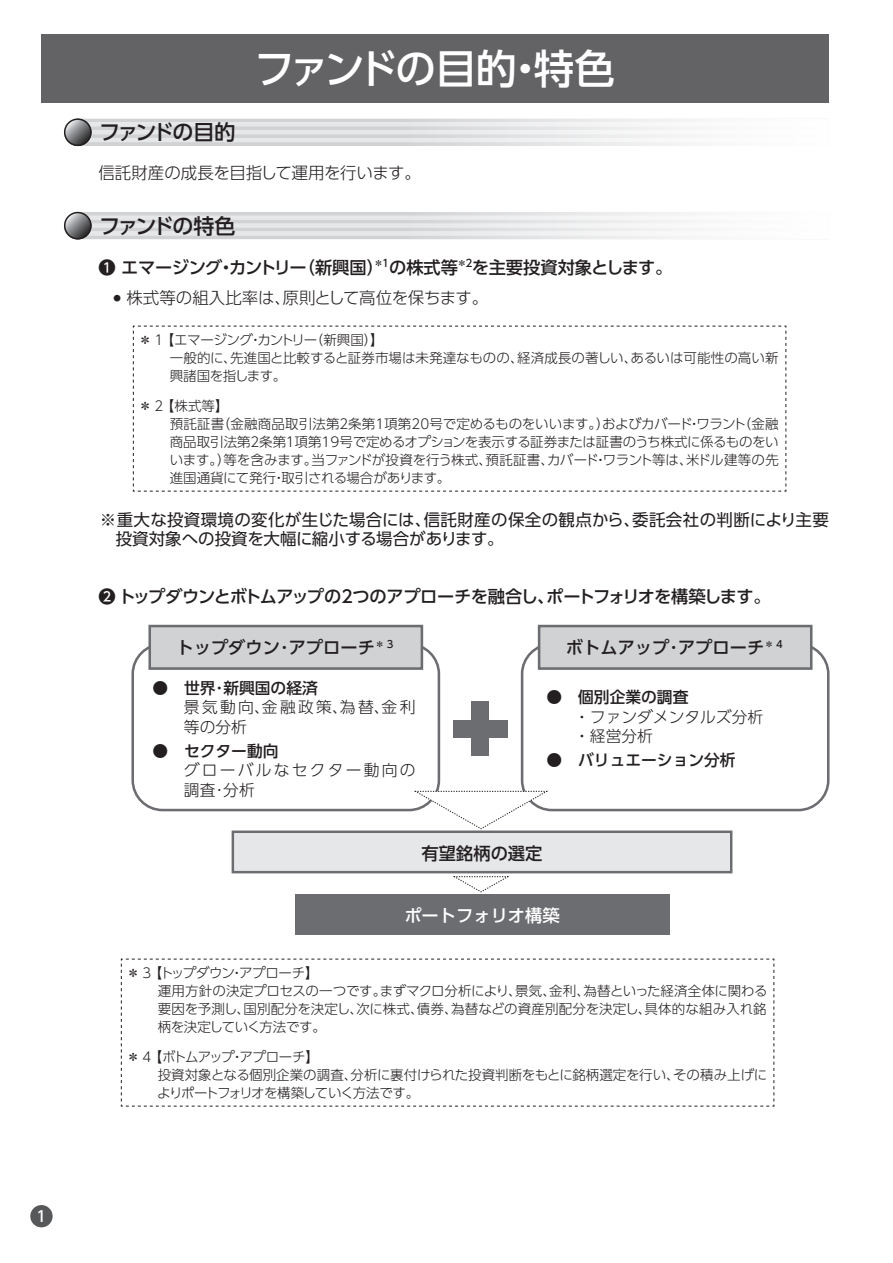
<style>
.page{position:relative;width:893px;height:1263px;background:#fff}
.page>*{position:absolute;margin:0;border:0;box-sizing:border-box;transform-origin:0 0}
.t1{font:500 40.5px "UD Shin Go Pro";letter-spacing:-.06em;color:#fff}
.t2{font:500 21px "UD Shin Go Pro";letter-spacing:-.095em;color:#231f20}
.t3{font:500 17.25px "UD Shin Go Pro";letter-spacing:-.015em;color:#231f20}
.t4{font:500 17.25px "UD Shin Go Pro";letter-spacing:-.065em;color:#231f20}
.t5{font:500 17.25px "UD Shin Go Pro";color:#fff}
.t6{font:16.5px/19.5px "UD Shin Go Pro";color:#231f20}
.t7{font:300 16.5px "UD Shin Go Pro";letter-spacing:-.01em;color:#231f20}
.t8{font:300 15.75px/19.5px "UD Shin Go Pro";letter-spacing:.14em;color:#231f20}
.t9{font:500 15.75px "UD Shin Go Pro";color:#231f20}
.t10{font:300 15.75px/19.5px "UD Shin Go Pro";color:#231f20}
.t11{font:500 15px "UD Shin Go Pro";color:#fff}
.t12{font:300 13.5px/18px "UD Shin Go Pro";letter-spacing:-.015em;color:#231f20}
</style>
<div class="page">
<div style="left:30px;top:1205px;width:23px;height:22px;background:#57585a;border-radius:50%"></div>
<svg style="left:64px;top:118px;width:630px;height:28px"></svg>
<svg style="left:64px;top:212px;width:630px;height:27px"></svg>
<svg style="left:133px;top:326px;width:654px;height:166px"></svg>
<div style="left:472px;top:701px;width:17px;height:55px;background:#6c6d70"></div>
<div style="left:453px;top:720px;width:55px;height:17px;background:#6c6d70"></div>
<div style="left:131px;top:643px;width:309px;height:168px;border:3px solid #6c6d70;border-radius:30px"></div>
<div style="left:150px;top:626px;width:272px;height:42px;background:#d1d2d4"></div>
<div style="left:148px;top:625px;width:275px;height:45px;border:3px solid #6c6d70"></div>
<div style="left:521px;top:643px;width:308px;height:168px;border:3px solid #6c6d70;border-radius:30px"></div>
<div style="left:539px;top:626px;width:272px;height:42px;background:#d1d2d4"></div>
<div style="left:538px;top:625px;width:274px;height:45px;border:3px solid #6c6d70"></div>
<svg style="left:412px;top:790px;width:138px;height:40px"></svg>
<svg style="left:452px;top:876px;width:58px;height:17px"></svg>
<div style="left:233px;top:832px;width:498px;height:40px;background:#e6e7e9"></div>
<div style="left:232px;top:830px;width:500px;height:43px;border:2px solid #6c6d70"></div>
<div style="left:295px;top:894px;width:374px;height:41px;background:#6c6d70"></div>
<svg style="left:121px;top:959px;width:654px;height:148px"></svg>
<div style="left:41px;top:35px;width:788px;height:68px;background:#636366"></div>
<p class="t11" style="left:37px;top:1204px;width:11px">1</p>
<h1 class="t1" style="left:254px;top:36px;width:362px">ファンドの目的・特色</h1>
<h2 class="t2" style="left:99px;top:115px;width:138px">ファンドの目的</h2>
<p class="t7" style="left:98px;top:159px;width:324px">信託財産の成長を目指して運用を行います。</p>
<h2 class="t2" style="left:99px;top:209px;width:138px">ファンドの特色</h2>
<p class="t3" style="left:98px;top:254px;width:575px">❶ エマージング・カントリー（新興国）<sup>＊１</sup>の株式等<sup>＊２</sup>を主要投資対象とします。</p>
<p class="t7" style="left:113px;top:285px;width:376px"><sup>●</sup> 株式等の組入比率は、原則として高位を保ちます。</p>
<p class="t12" style="left:170px;top:330px;width:610px;text-indent:-31px">＊ １ 【エマージング・カントリー（新興国）】<br>一般的に、先進国と比較すると証券市場は未発達なものの、経済成長の著しい、あるいは可能性の高い新興諸国を指します。</p>
<p class="t12" style="left:170px;top:396px;width:611px;text-indent:-31px">＊ ２ 【株式等】<br>預託証書（金融商品取引法第２条第１項第20号で定めるものをいいます。）およびカバード・ワラント（金融商品取引法第２条第１項第19号で定めるオプションを表示する証券または証書のうち株式に係るものをいいます。）等を含みます。当ファンドが投資を行う株式、預託証書、カバード・ワラント等は、米ドル建等の先進国通貨にて発行・取引される場合があります。</p>
<p class="t6" style="left:116px;top:509px;width:715px;text-indent:-16px">※重大な投資環境の変化が生じた場合には、信託財産の保全の観点から、委託会社の判断により主要投資対象への投資を大幅に縮小する場合があります。</p>
<p class="t4" style="left:98px;top:583px;width:674px">❷ トップダウンとボトムアップの２つのアプローチを融合し、ポートフォリオを構築します。</p>
<p class="t3" style="left:177px;top:633px;width:220px">トップダウン･アプローチ<sup>＊３</sup></p>
<p class="t9" style="left:152px;top:675px;width:167px">● 世界･新興国の経済</p>
<p class="t8" style="left:184px;top:697px;width:233px">景気動向､金融政策､為替､金利等の分析</p>
<p class="t9" style="left:152px;top:738px;width:128px">● セクター動向</p>
<p class="t8" style="left:184px;top:760px;width:233px">グローバルなセクター動向の調査･分析</p>
<p class="t3" style="left:566px;top:633px;width:220px">ボトムアップ･アプローチ<sup>＊４</sup></p>
<p class="t9" style="left:547px;top:685px;width:143px">● 個別企業の調査</p>
<p class="t10" style="left:574px;top:707px;width:190px">・ファンダメンタルズ分析・経営分析</p>
<p class="t9" style="left:547px;top:748px;width:191px">● バリュエーション分析</p>
<p class="t3" style="left:422px;top:839px;width:122px">有望銘柄の選定</p>
<p class="t5" style="left:404px;top:902px;width:157px">ポートフォリオ構築</p>
<p class="t12" style="left:158px;top:963px;width:611px;text-indent:-31px">＊ ３ 【トップダウン・アプローチ】<br>運用方針の決定プロセスの一つです。まずマクロ分析により、景気、金利、為替といった経済全体に関わる要因を予測し、国別配分を決定し、次に株式、債券、為替などの資産別配分を決定し、具体的な組み入れ銘柄を決定していく方法です。</p>
<p class="t12" style="left:157px;top:1047px;width:611px;text-indent:-31px">＊ ４ 【ボトムアップ・アプローチ】<br>投資対象となる個別企業の調査、分析に裏付けられた投資判断をもとに銘柄選定を行い、その積み上げによりポートフォリオを構築していく方法です。</p>
</div>
